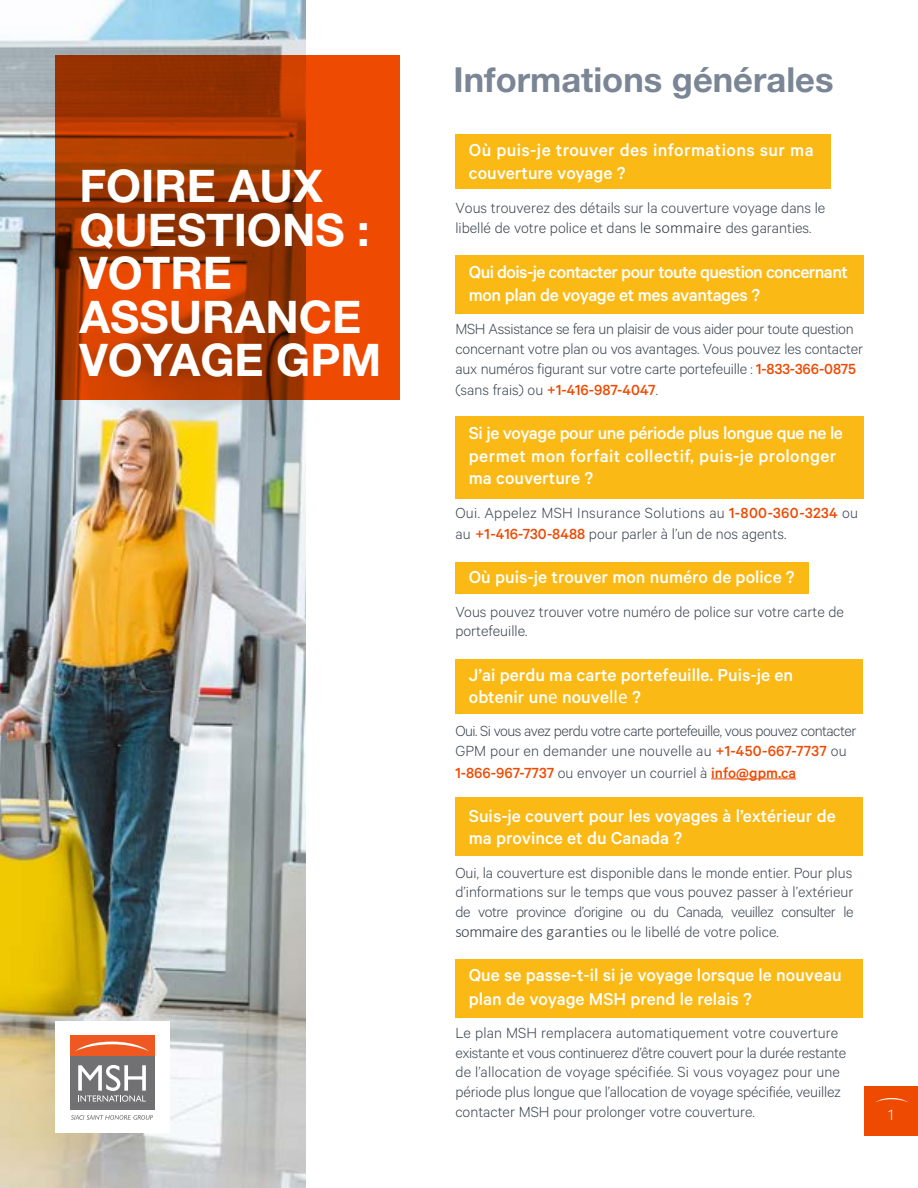
<style>
.page{position:relative;width:918px;height:1188px;background:#fff}
.page>*{position:absolute;margin:0;border:0;box-sizing:border-box;transform-origin:0 0}
.t1{font:700 45px/43.5px "Helvetica Neue LT Std";color:#fff}
.t2{font:700 34.5px "Helvetica Neue LT Std";color:#7a8695}
.t3{font:500 19.5px/22.5px "Calibre";color:#fff}
.t4{font:500 19.5px/22.5px "Calibre";letter-spacing:-.03em;color:#fff}
.t5{font:500 19.5px/23.4px "Calibre";letter-spacing:.02em;color:#fff}
.t6{font:300 16.5px/19.8px "Calibre";letter-spacing:-.005em;color:#3b444f}
.t7{font:300 16.5px/19.8px "Calibre";letter-spacing:-.03em;color:#3b444f}
.t8{font:300 16.5px/21.6px "Calibre";letter-spacing:.02em;color:#3b444f}
.t9{font:500 16.5px "Calibre";color:#ee4a02}
.t10{font:300 16.5px "Calibre";color:#fff}
.s1{font-family:"Calibri";color:#3a444f}
.s2{font-family:"Calibri";color:#37424d}
.s3{font-weight:500;color:#ee4a02}
.s4{font-weight:300;color:#3b444f}
.s5{font-family:"Calibri";font-weight:400}
.s6{color:#37424d}
</style>
<div class="page">
<div style="left:864px;top:1086px;width:54px;height:50px;background:#ee4a02"></div>
<svg style="left:876px;top:1098px;width:32px;height:4px"></svg>
<img style="left:0;top:0;width:306px;height:1188px">
<div style="left:55px;top:1021px;width:114px;height:112px;background:#fff"></div>
<div style="left:455px;top:135px;width:376px;height:54px;background:#fab915"></div>
<svg style="left:55px;top:55px;width:345px;height:345px;background:#b83c01"></svg>
<div style="left:455px;top:562px;width:354px;height:32px;background:#fab915"></div>
<div style="left:455px;top:660px;width:408px;height:54px;background:#fab915"></div>
<div style="left:455px;top:256px;width:409px;height:58px;background:#fab915"></div>
<div style="left:455px;top:417px;width:409px;height:82px;background:#fab915"></div>
<div style="left:455px;top:798px;width:408px;height:58px;background:#fab915"></div>
<div style="left:455px;top:959px;width:408px;height:58px;background:#fab915"></div>
<hr style="left:711px;top:779px;width:85px;height:1px;background:#ee4a02">
<div style="left:70px;top:1035px;width:85px;height:22px;background:#f05822"></div>
<svg style="left:75px;top:1042px;width:74px;height:9px"></svg>
<div style="left:70px;top:1057px;width:85px;height:53px;background:#717073"></div>
<svg style="left:78px;top:1065px;width:68px;height:37px"></svg>
<svg style="left:71px;top:1115px;width:82px;height:5px"></svg>
<h1 class="t1" style="left:80px;top:163px;width:303px">FOIRE AUX<br>QUESTIONS :<br>VOTRE<br>ASSURANCE<br>VOYAGE GPM</h1>
<h2 class="t2" style="left:454px;top:58px;width:381px">Informations générales</h2>
<p class="t5" style="left:469px;top:138px;width:346px">Où puis-je trouver des informations sur ma couverture voyage ?</p>
<p class="t6" style="left:455px;top:196px;width:372px;line-height:20.5px">Vous trouverez des détails sur la couverture voyage dans le libellé de votre police et dans l<span class="s1">e</span> <span class="s2">sommaire</span> des garanties.</p>
<p class="t4" style="left:469px;top:260px;width:381px">Qui dois-je contacter pour toute question concernant mon plan de voyage et mes avantages ?</p>
<p class="t6" style="left:455px;top:318px;width:409px">MSH Assistance se fera un plaisir de vous aider pour toute question concernant votre plan ou vos avantages. Vous pouvez les contacter aux numéros figurant sur votre carte portefeuille : <span class="s3">1-833-366-0875</span></p>
<p class="t9" style="left:455px;top:380px;width:204px"><span class="s4">(sans frais) ou</span> +1-416-987-4047<span class="s4">.</span></p>
<p class="t3" style="left:469px;top:421px;width:376px">Si je voyage pour une période plus longue que ne le permet mon forfait collectif, puis-je prolonger ma couverture ?</p>
<p class="t8" style="left:455px;top:501px;width:404px">Oui. Appelez MSH Insurance Solutions au <span class="s3">1-800-360-3234</span> ou au <span class="s3">+1-416-730-8488</span> pour parler à l’un de nos agents.</p>
<p class="t3" style="left:469px;top:565px;width:327px">Où puis-je trouver mon numéro de police ?</p>
<p class="t6" style="left:455px;top:601px;width:390px">Vous pouvez trouver votre numéro de police sur votre carte de portefeuille.</p>
<p class="t3" style="left:469px;top:663px;width:326px">J’ai perdu ma carte portefeuille. Puis-je en obtenir un<span class="s5">e</span> nouve<span class="s5">lle</span> ?</p>
<p class="t7" style="left:455px;top:721px;width:402px">Oui. Si vous avez perdu votre carte portefeuille, vous pouvez contacter<br>GPM pour en demander une nouvelle au <span class="s3">+1-450-667-7737</span> ou</p>
<p class="t9" style="left:455px;top:763px;width:342px">1-866-967-7737 <span class="s4">ou envoyer un courriel à</span> info@gpm.ca</p>
<p class="t3" style="left:469px;top:804px;width:368px">Suis-je couvert pour les voyages à l’extérieur de ma province et du Canada ?</p>
<p class="t6" style="left:455px;top:862px;width:400px;text-align:justify">Oui, la couverture est disponible dans le monde entier. Pour plus d’informations sur le temps que vous pouvez passer à l’extérieur de votre province d’origine ou du Canada, veuillez consulter le <span class="s2">sommaire</span> <span class="s6">de</span><span class="s2">s garanties</span> ou le libellé de votre police.</p>
<p class="t3" style="left:469px;top:963px;width:374px;line-height:23.4px">Que se passe-t-il si je voyage lorsque le nouveau plan de voyage MSH prend le relais ?</p>
<p class="t6" style="left:455px;top:1022px;width:392px">Le plan MSH remplacera automatiquement votre couverture existante et vous continuerez d’être couvert pour la durée restante de l’allocation de voyage spécifiée. Si vous voyagez pour une période plus longue que l’allocation de voyage spécifiée, veuillez contacter MSH pour prolonger votre couverture.</p>
<p class="t10" style="left:888px;top:1105px;width:7px">1</p>
</div>
